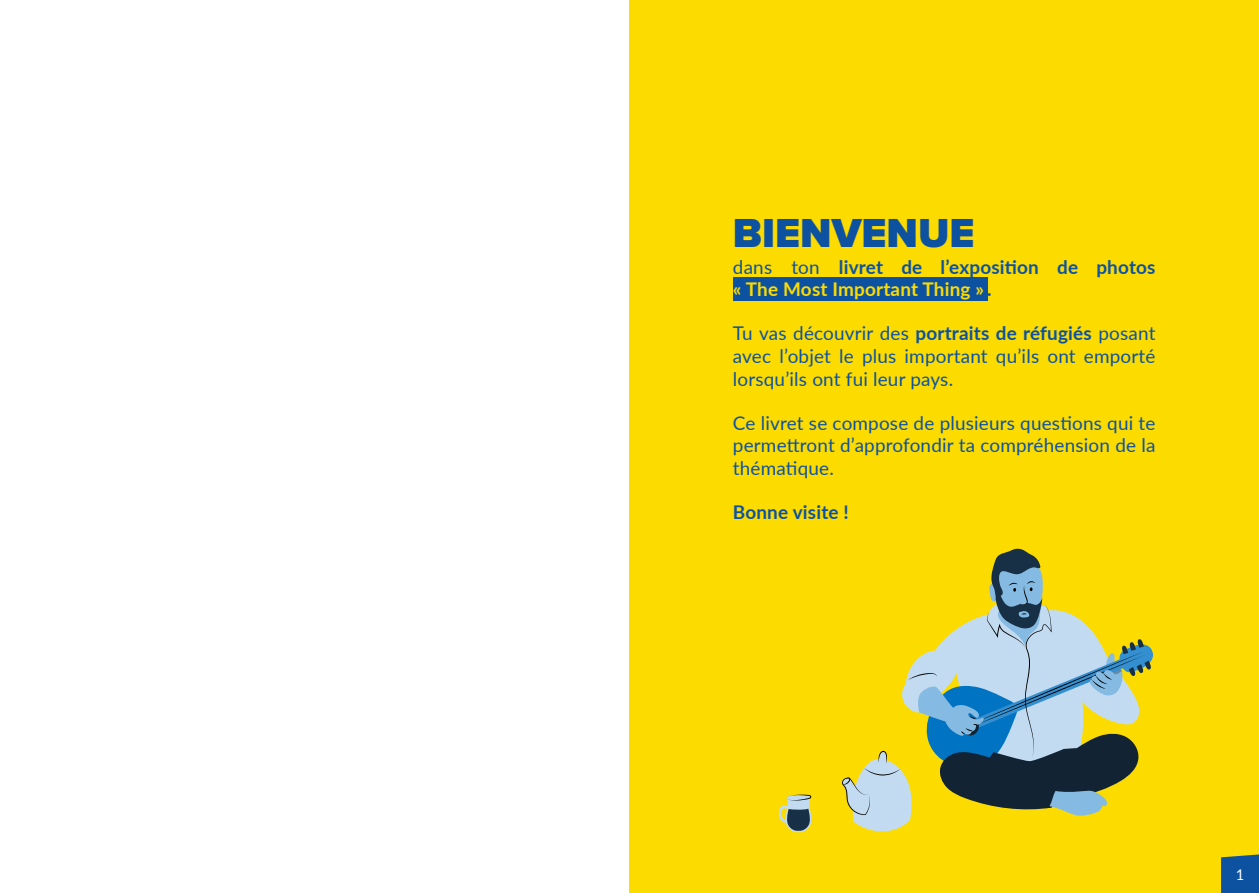
<style>
.page{position:relative;width:1259px;height:893px;background:#fff}
.page>*{position:absolute;margin:0;border:0;box-sizing:border-box;transform-origin:0 0}
.t1{font:900 42px "Proxima Nova";color:#0d52a1}
.t2{font:18.9px/22.6px "Lato";letter-spacing:.01em;color:#0d52a1;text-align:justify}
.t3{font:700 18.9px/22.6px "Lato";letter-spacing:.01em;color:#0d52a1}
.t4{font:14.7px "Lato";color:#fff}
.s1{font-weight:400}
.s2{color:#fcdb00}
.s3{font-weight:700}
</style>
<div class="page">
<div style="left:629px;top:0;width:630px;height:893px;background:#fcdb00"></div>
<div style="left:733px;top:277px;width:254px;height:24px;background:#0d52a1"></div>
<svg style="left:842px;top:548px;width:311px;height:283px"></svg>
<svg style="left:778px;top:794px;width:34px;height:38px"></svg>
<svg style="left:1221px;top:854px;width:38px;height:39px"></svg>
<h1 class="t1" style="left:733px;top:201px;width:243px">BIENVENUE</h1>
<p class="t3" style="left:733px;top:255px;width:424px"><span class="s1">dans ton</span> livret de l’exposition de photos <span class="s2">« The Most Important Thing »</span> .</p>
<p class="t2" style="left:733px;top:321px;width:424px">Tu vas découvrir des <span class="s3">portraits de réfugiés</span> posant avec l’objet le plus important qu’ils ont emporté lorsqu’ils ont fui leur pays.</p>
<p class="t2" style="left:733px;top:411px;width:424px">Ce livret se compose de plusieurs questions qui te permettront d’approfondir ta compréhension de la thématique.</p>
<p class="t3" style="left:733px;top:500px;width:117px">Bonne visite !</p>
<p class="t4" style="left:1235px;top:864px;width:10px">1</p>
</div>
